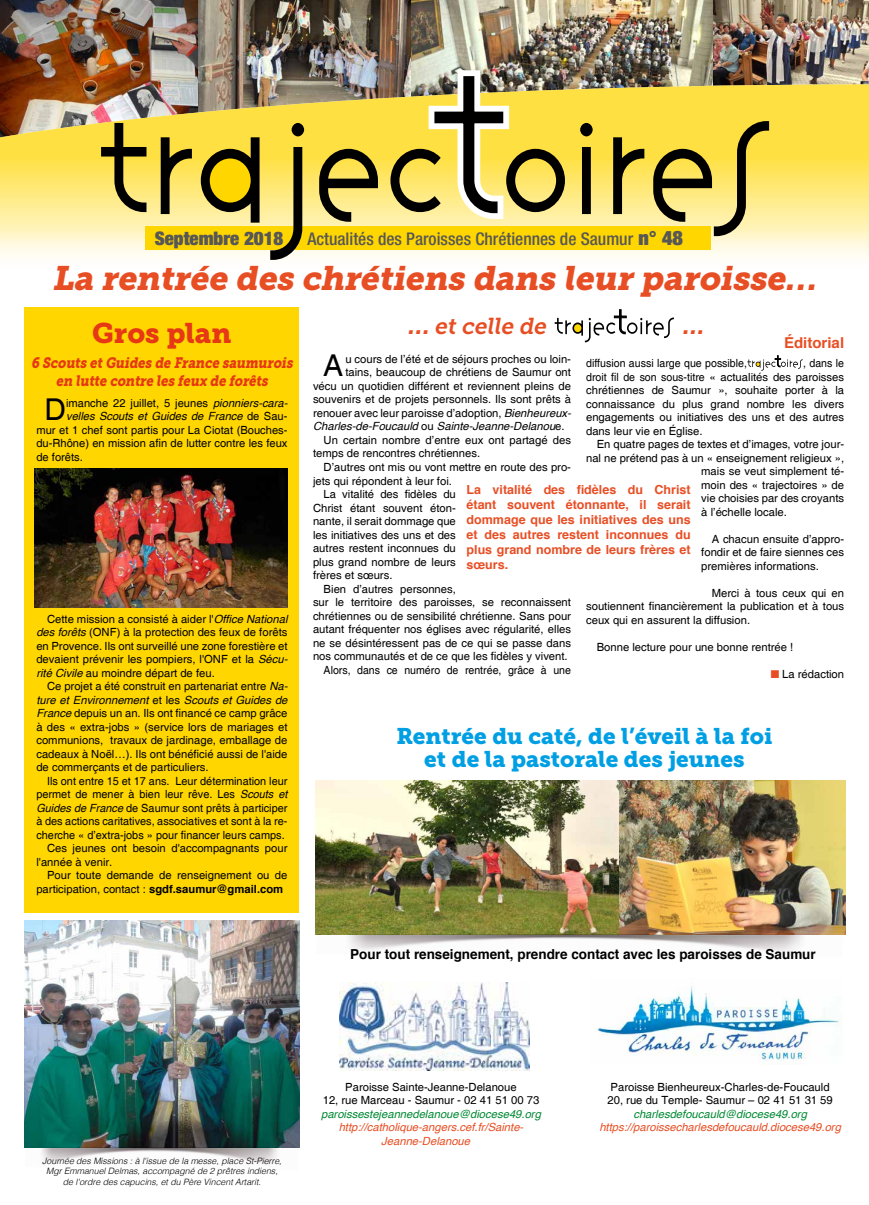
<style>
.page{position:relative;width:869px;height:1205px;background:#fff}
.page>*{position:absolute;margin:0;border:0;box-sizing:border-box;transform-origin:0 0}
.t1{font:italic 33.75px "Museo Slab 900";color:#e84e24}
.t2{font:30px "Helvetica";color:#000}
.t3{font:28.25px "Museo Slab 900";color:#e63814}
.t4{font:italic 22.88px "Museo Slab 700";color:#e84e24}
.t5{font:italic 22.88px "Museo Slab 900";color:#e84e24}
.t6{font:22.5px/22.5px "Museo Slab 900";color:#009fe3;text-align:center}
.t7{font:900 expanded 18.75px "Helvetica Neue";color:#575756}
.t8{font:500 condensed 17.5px "Helvetica Neue";color:#575756}
.t9{font:italic 15px/18px "Museo Slab 900";color:#e63814;text-align:center;scale:.86 1}
.t10{font:700 15px "Helvetica";color:#e84e24}
.t11{font:700 13.75px "Helvetica";color:#000}
.t12{font:700 12.5px/15px "Helvetica";color:#e84e24;text-align:justify}
.t13{font:11.25px/13.5px "Helvetica";color:#000;text-align:justify}
.t14{font:11.25px/13.5px "Helvetica";color:#000;text-align:justify;scale:.94 1}
.t15{font:italic 11.25px/13.5px "Helvetica";color:#e84e24}
.t16{font:italic 11.25px "Helvetica";color:#000}
.t17{font:italic 11.25px "Helvetica";color:#008933}
.t18{font:italic 300 8.75px/10.5px "Helvetica";color:#000;text-align:center}
.s1{font-weight:900;font-stretch:expanded;font-size:20px}
.s2{font-family:"Museo Slab 900"}
.s3{color:#e84e24}
.s4{font-style:italic}
.s5{font-style:normal}
.s6{font-weight:700}
</style>
<div class="page">
<img style="left:0;top:0;width:199px;height:84px">
<img style="left:199px;top:0;width:212px;height:84px">
<img style="left:411px;top:0;width:302px;height:84px">
<div style="left:25px;top:308px;width:274px;height:605px;background:#ffd600"></div>
<img style="left:713px;top:0;width:155px;height:84px">
<svg style="left:0;top:84px;width:868px;height:173px;background:#efd877"></svg>
<div style="left:145px;top:226px;width:565px;height:24px;background:#ffd600"></div>
<svg style="left:101px;top:123px;width:45px;height:89px;background:#af9d42"></svg>
<svg style="left:161px;top:137px;width:31px;height:77px;background:#9d8e41"></svg>
<svg style="left:201px;top:137px;width:58px;height:86px;background:#9c8925"></svg>
<svg style="left:270px;top:123px;width:34px;height:137px;background:#baa744"></svg>
<svg style="left:319px;top:149px;width:59px;height:73px;background:#9a8d48"></svg>
<svg style="left:390px;top:70px;width:174px;height:149px;background:#c2b15f"></svg>
<svg style="left:580px;top:123px;width:12px;height:91px"></svg>
<svg style="left:613px;top:137px;width:31px;height:77px;background:#9b8c41"></svg>
<svg style="left:653px;top:121px;width:115px;height:115px;background:#c6b24f"></svg>
<img style="left:316px;top:780px;width:529px;height:154px">
<img style="left:25px;top:920px;width:274px;height:244px">
<svg style="left:554px;top:309px;width:119px;height:33px"></svg>
<svg style="left:747px;top:355px;width:55px;height:16px"></svg>
<img style="left:316px;top:934px;width:527px;height:18px">
<img style="left:339px;top:983px;width:190px;height:87px">
<img style="left:598px;top:986px;width:241px;height:78px">
<img style="left:35px;top:468px;width:252px;height:139px">
<h3 class="t7" style="left:155px;top:226px;width:130px">Septembre 2018</h3>
<h3 class="t8" style="left:307px;top:228px;width:377px">Actualités des Paroisses Chrétiennes de Saumur <span class="s1">n° 48</span></h3>
<h1 class="t1" style="left:52px;top:258px;width:771px">La rentrée des chrétiens dans leur paroisse…</h1>
<h3 class="t4" style="left:407px;top:313px;width:144px"><span class="s2">…</span> et celle de</h3>
<h3 class="t3" style="left:92px;top:316px;width:140px">Gros plan</h3>
<h3 class="t5" style="left:681px;top:312px;width:27px">…</h3>
<h3 class="t10" style="left:783px;top:331px;width:62px">Éditorial</h3>
<h3 class="t9" style="left:31px;top:353px;width:309px">6 Scouts etGuides de France saumurois en lutte contre les feux de forêts</h3>
<h2 class="t2" style="left:323px;top:348px;width:22px">A</h2>
<p class="t13" style="left:345px;top:353px;width:227px">u cours de l’été et de séjours proches ou loin-</p>
<p class="t14" style="left:586px;top:357px;width:172px">diffusion aussi large que possible,</p>
<p class="t14" style="left:586px;top:357px;width:276px;text-indent:217px">, dans le droit fil de son sous-titre « actualités des paroisses chrétiennes de Saumur », souhaite porter à la connaissance du plus grand nombre les divers engagements ou initiatives des uns et des autres dans leur vie en Église.</p>
<p class="t13" style="left:596px;top:438px;width:249px">En quatre pages de textes et d’images, votre jour-</p>
<p class="t13" style="left:586px;top:451px;width:259px">nal ne prétend pas à un « enseignement religieux »,</p>
<p class="t13" style="left:701px;top:465px;width:144px">mais se veut simplement té-</p>
<p class="t13" style="left:701px;top:478px;width:144px">moin des « trajectoires » de</p>
<p class="t13" style="left:701px;top:492px;width:144px">vie choisies par des croyants</p>
<p class="t13" style="left:701px;top:505px;width:87px">à l’échelle locale.</p>
<p class="t13" style="left:701px;top:532px;width:144px;text-indent:11px">A chacun ensuite d’appro&shy;fondir et de faire siennes ces premières informations.</p>
<p class="t13" style="left:586px;top:586px;width:259px;text-indent:126px">Merci à tous ceux qui en soutiennent financièrement la publication et à tous ceux qui en assurent la diffusion.</p>
<p class="t13" style="left:596px;top:640px;width:198px">Bonne lecture pour une bonne rentrée !</p>
<p class="t13" style="left:770px;top:667px;width:75px"><span class="s3">■</span> La rédaction</p>
<p class="t13" style="left:345px;top:366px;width:227px">tains, beaucoup de chrétiens de Saumur ont</p>
<p class="t13" style="left:313px;top:380px;width:259px">vécu un quotidien différent et reviennent pleins de</p>
<p class="t13" style="left:313px;top:393px;width:259px">souvenirs et de projets personnels. Ils sont prêts à</p>
<p class="t13" style="left:313px;top:407px;width:259px">renouer avec leur paroisse d’adoption, <span class="s4">Bienheureux-</span></p>
<p class="t16" style="left:313px;top:418px;width:253px">Charles-de-Foucauld <span class="s5">ou</span> Sainte-Jeanne-Delanou<span class="s5">e.</span></p>
<p class="t13" style="left:323px;top:434px;width:249px">Un certain nombre d’entre eux ont partagé des</p>
<p class="t13" style="left:313px;top:447px;width:168px">temps de rencontres chrétiennes.</p>
<p class="t13" style="left:323px;top:461px;width:249px">D’autres ont mis ou vont mettre en route des pro-</p>
<p class="t13" style="left:313px;top:474px;width:140px">jets qui répondent à leur foi.</p>
<p class="t13" style="left:323px;top:488px;width:134px">La vitalité des fidèles du</p>
<p class="t13" style="left:313px;top:501px;width:144px">Christ étant souvent éton-</p>
<p class="t13" style="left:313px;top:515px;width:144px">nante, il serait dommage que</p>
<p class="t13" style="left:313px;top:528px;width:144px">les initiatives des uns et des</p>
<p class="t13" style="left:313px;top:542px;width:144px">autres restent inconnues du</p>
<p class="t13" style="left:313px;top:555px;width:144px">plus grand nombre de leurs</p>
<p class="t13" style="left:313px;top:569px;width:81px">frères et sœurs.</p>
<p class="t13" style="left:323px;top:582px;width:134px">Bien d’autres personnes,</p>
<p class="t13" style="left:313px;top:596px;width:259px">sur le territoire des paroisses, se reconnaissent</p>
<p class="t13" style="left:313px;top:609px;width:259px">chrétiennes ou de sensibilité chrétienne. Sans pour</p>
<p class="t13" style="left:313px;top:623px;width:259px">autant fréquenter nos églises avec régularité, elles</p>
<p class="t13" style="left:313px;top:636px;width:259px">ne se désintéressent pas de ce qui se passe dans</p>
<p class="t13" style="left:313px;top:650px;width:256px">nos communautés et de ce que les fidèles y vivent.</p>
<p class="t14" style="left:323px;top:663px;width:264px">Alors, dans ce numéro de rentrée, grâce à une</p>
<h2 class="t2" style="left:45px;top:392px;width:23px">D</h2>
<p class="t13" style="left:66px;top:396px;width:223px">imanche 22 juillet, 5 jeunes <span class="s4">pionniers-cara-</span></p>
<p class="t16" style="left:66px;top:407px;width:223px">velles Scouts et Guides de France <span class="s5">de Sau-</span></p>
<p class="t13" style="left:36px;top:423px;width:252px">mur et 1 chef sont partis pour La Ciotat (Bouches-</p>
<p class="t13" style="left:36px;top:437px;width:252px">du-Rhône) en mission afin de lutter contre les feux</p>
<p class="t13" style="left:36px;top:450px;width:48px">de forêts.</p>
<p class="t12" style="left:466px;top:483px;width:225px">La vitalité des fidèles du Christ étant souvent étonnante, il serait dommage que les initiatives des uns et des autres restent inconnues du plus grand nombre de leurs frères et sœurs.</p>
<p class="t13" style="left:36px;top:612px;width:253px;text-indent:11px">Cette mission a consisté à aider l'<span class="s4">Office National des forêts</span> (ONF) à la protection des feux de forêts en Provence. Ils ont surveillé une zone forestière et devaient prévenir les pompiers, l'ONF et la <span class="s4">Sécu&shy;rité Civile</span> au moindre départ de feu.</p>
<p class="t13" style="left:36px;top:680px;width:253px;text-indent:11px">Ce projet a été construit en partenariat entre <span class="s4">Na&shy;ture et Environnement</span> et les <span class="s4">Scouts et Guides de France</span> depuis un an. Ils ont financé ce camp grâce à des « extra-jobs » (service lors de mariages et communions, travaux de jardinage, emballage de cadeaux à Noël…). Ils ont bénéficié aussi de l'aide de commerçants et de particuliers.</p>
<p class="t13" style="left:47px;top:774px;width:242px">Ils ont entre 15 et 17 ans. Leur détermination leur</p>
<p class="t13" style="left:36px;top:788px;width:252px">permet de mener à bien leur rêve. Les <span class="s4">Scouts et</span></p>
<p class="t13" style="left:36px;top:801px;width:252px"><span class="s4">Guides de France</span> de Saumur sont prêts à participer</p>
<p class="t13" style="left:36px;top:815px;width:252px">à des actions caritatives, associatives et sont à la re-</p>
<p class="t13" style="left:36px;top:828px;width:250px">cherche « d’extra-jobs » pour financer leurs camps.</p>
<p class="t13" style="left:47px;top:842px;width:242px">Ces jeunes ont besoin d'accompagnants pour</p>
<p class="t13" style="left:36px;top:855px;width:77px">l'année à venir.</p>
<p class="t13" style="left:47px;top:869px;width:242px">Pour toute demande de renseignement ou de</p>
<p class="t13" style="left:36px;top:882px;width:248px">participation, contact : <span class="s6">sgdf.saumur@gmail.com</span></p>
<h3 class="t6" style="left:396px;top:725px;width:377px">Rentrée du caté, de l’éveil à la foi et de la pastorale des jeunes</h3>
<p class="t11" style="left:350px;top:943px;width:467px">Pour tout renseignement, prendre contact avec les paroisses de Saumur</p>
<p class="t18" style="left:42px;top:1155px;width:241px">Journée des Missions : à l'issue de la messe, place St-Pierre,<br>Mgr Emmanuel Delmas, accompagné de 2 prêtres indiens, de l'ordre des capucins, et du Père Vincent Artarit.</p>
<p class="t13" style="left:322px;top:1080px;width:218px;text-align:center">Paroisse Sainte-Jeanne-Delanoue<br>12, rue Marceau - Saumur - 02 41 51 00 73</p>
<p class="t17" style="left:321px;top:1105px;width:221px">paroissestejeannedelanoue@diocese49.org</p>
<p class="t15" style="left:381px;top:1121px;width:144px;text-indent:-43px">http://catholique-angers.cef.fr/Sainte-<br>Jeanne-Delanoue</p>
<p class="t13" style="left:607px;top:1080px;width:227px">Paroisse Bienheureux-Charles-de-Foucauld<br>20, rue du Temple- Saumur – 02 41 51 31 59</p>
<p class="t17" style="left:633px;top:1105px;width:175px">charlesdefoucauld@diocese49.org</p>
<p class="t15" style="left:599px;top:1121px;width:243px">https://paroissecharlesdefoucauld.diocese49.org</p>
</div>
